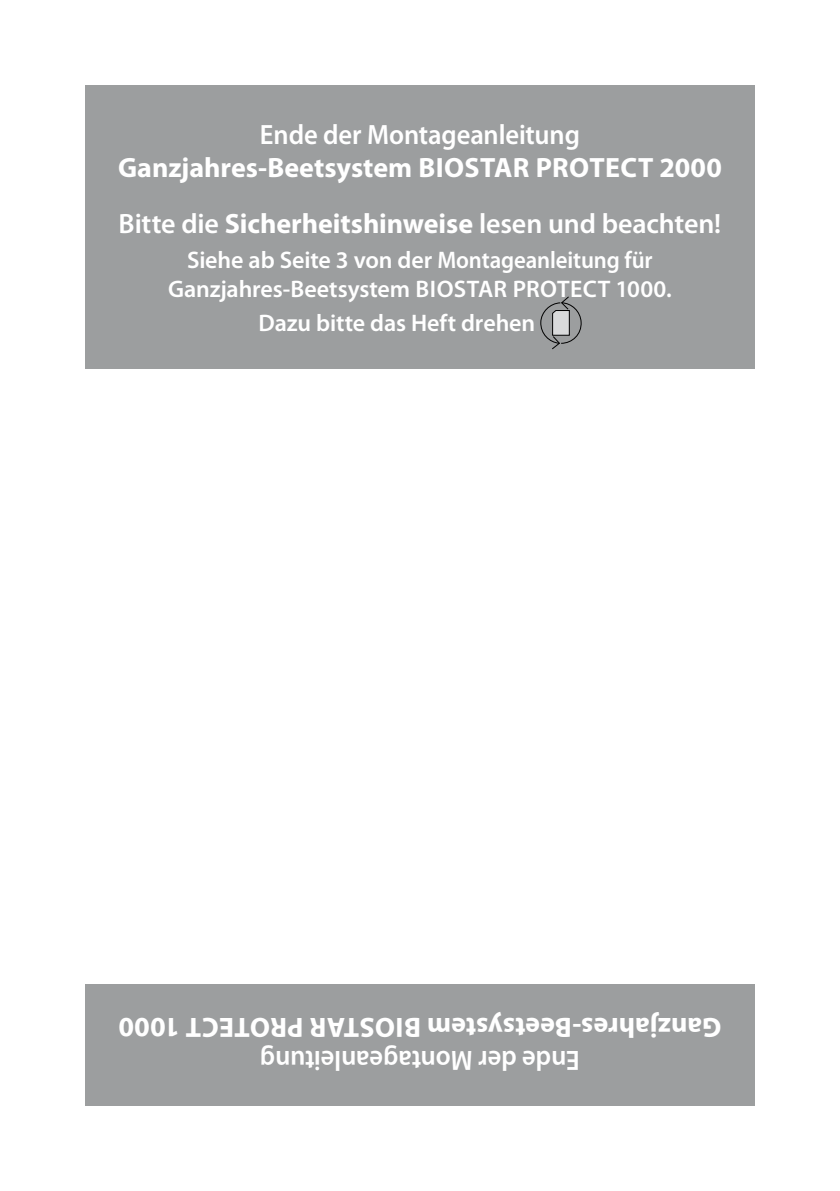
<style>
.page{position:relative;width:840px;height:1191px;background:#fff}
.page>*{position:absolute;margin:0;border:0;box-sizing:border-box;transform-origin:0 0}
.t1{font:700 28px/56.2px "Myriad Pro";color:#fff}
.t2{font:600 28px "Myriad Pro";letter-spacing:-.005em;color:#fff;scale:.95 1}
.t3{font:600 24px/28.8px "Myriad Pro";letter-spacing:-.005em;color:#fff;text-align:center}
.s1{font-weight:600}
</style>
<div class="page">
<div style="left:85px;top:984px;width:669px;height:122px;background:#9c9e9f"></div>
<div style="left:85px;top:85px;width:669px;height:284px;background:#9c9e9f"></div>
<svg style="left:540px;top:296px;width:42px;height:54px"></svg>
<p class="t2" style="left:260px;top:116px;width:338px">Ende der Montageanleitung</p>
<p class="t1" style="left:118px;top:139px;width:605px">Ganzjahres-Beetsystem BIOSTAR PROTECT 2000<br><span class="s1">Bitte die</span> Sicherheitshinweise <span class="s1">lesen und beachten!</span></p>
<p class="t3" style="left:168px;top:245px;width:505px">Siehe ab Seite 3 von der Montageanleitung für<br>Ganzjahres-Beetsystem BIOSTAR PROTECT 1000.</p>
<p class="t3" style="left:258px;top:308px;width:278px">Dazu bitte das Heft drehen</p>
<p class="t1" style="left:721px;top:1056px;width:604px;rotate:-180deg">Ganzjahres-Beetsystem BIOSTAR PROTECT 1000</p>
<p class="t2" style="left:579px;top:1078px;width:338px;rotate:-180deg">Ende der Montageanleitung</p>
</div>
